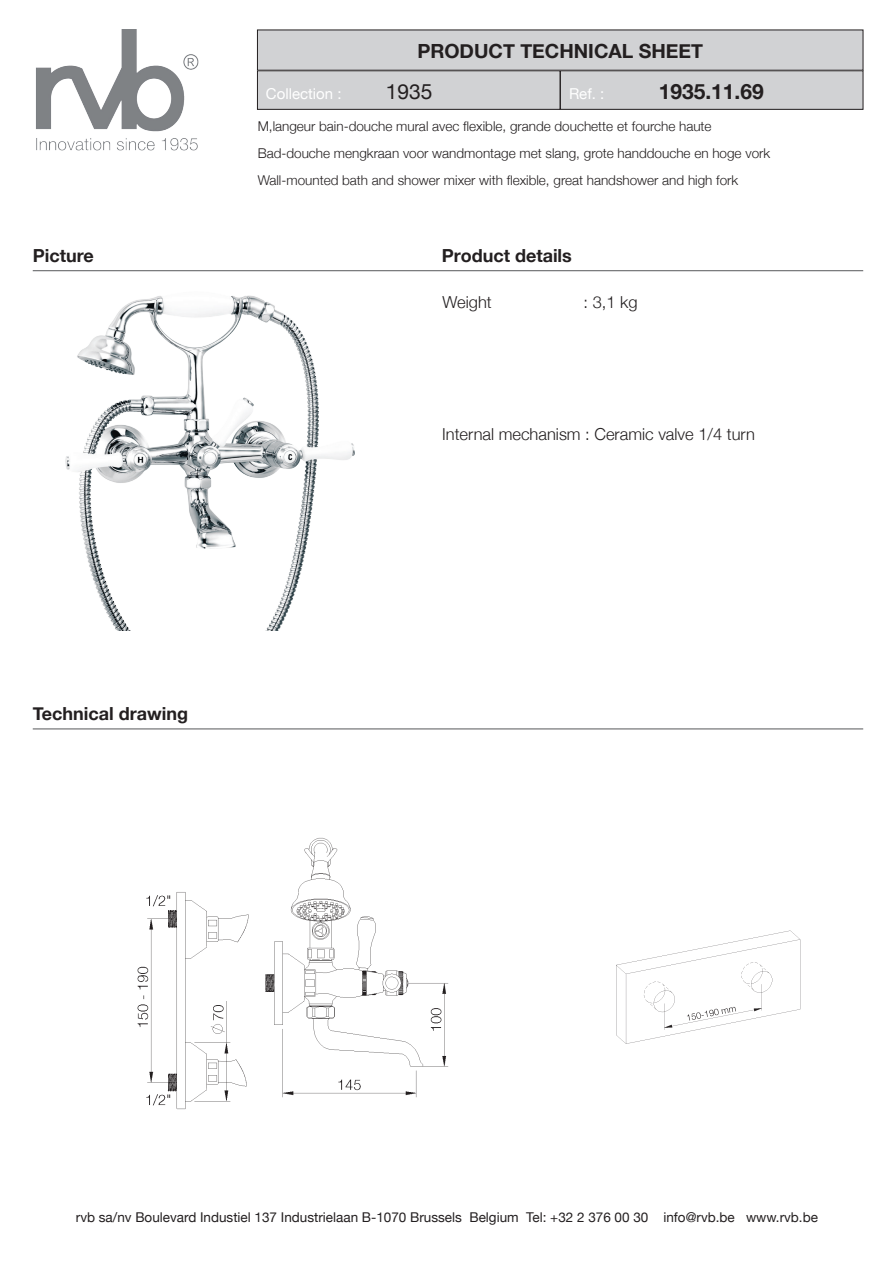
<style>
.page{position:relative;width:893px;height:1263px;background:#fff}
.page>*{position:absolute;margin:0;border:0;box-sizing:border-box;transform-origin:0 0}
.t1{font:700 21px "Helvetica Neue";color:#231f20}
.t2{font:21px "Helvetica Neue";color:#231f20}
.t3{font:700 19.5px "Helvetica Neue";color:#231f20}
.t4{font:700 18px "Helvetica Neue";color:#231f20}
.t5{font:300 16.5px "Helvetica Neue";color:#231f20}
.t6{font:15px "Helvetica Neue";color:#fff}
.t7{font:300 13.5px/27px "Helvetica Neue";color:#231f20}
.t8{font:13.5px "Helvetica Neue";color:#231f20}
</style>
<div class="page">
<img style="left:36px;top:30px;width:163px;height:121px">
<div style="left:257px;top:71px;width:303px;height:38px;background:#d1d2d4"></div>
<div style="left:257px;top:71px;width:303px;height:39px;border:1px solid #231f20"></div>
<div style="left:560px;top:71px;width:303px;height:38px;background:#d1d2d4"></div>
<div style="left:560px;top:71px;width:303px;height:39px;border:1px solid #231f20"></div>
<div style="left:257px;top:30px;width:606px;height:40px;background:#d1d2d4"></div>
<hr style="left:33px;top:728px;width:830px;height:1px;background:#57585a">
<hr style="left:33px;top:270px;width:830px;height:1px;background:#57585a">
<img style="left:65px;top:295px;width:290px;height:335px">
<img style="left:616px;top:930px;width:185px;height:114px">
<img style="left:137px;top:837px;width:312px;height:273px">
<h2 class="t3" style="left:417px;top:39px;width:287px">PRODUCT TECHNICAL SHEET</h2>
<h1 class="t2" style="left:386px;top:79px;width:48px">1935</h1>
<h1 class="t1" style="left:659px;top:79px;width:107px">1935.11.69</h1>
<p class="t6" style="left:266px;top:85px;width:77px">Collection :</p>
<p class="t6" style="left:569px;top:85px;width:37px">Ref. :</p>
<p class="t7" style="left:258px;top:113px;width:514px">M‚langeur bain-douche mural avec flexible, grande douchette et fourche haute<br>Bad-douche mengkraan voor wandmontage met slang, grote handdouche en hoge vork<br>Wall-mounted bath and shower mixer with flexible, great handshower and high fork</p>
<h3 class="t4" style="left:33px;top:244px;width:63px">Picture</h3>
<h3 class="t4" style="left:442px;top:244px;width:131px">Product details</h3>
<p class="t5" style="left:443px;top:292px;width:51px">Weight</p>
<p class="t5" style="left:584px;top:292px;width:56px">: 3,1 kg</p>
<h3 class="t4" style="left:33px;top:703px;width:157px">Technical drawing</h3>
<p class="t5" style="left:442px;top:424px;width:314px">Internal mechanism : Ceramic valve 1/4 turn</p>
<p class="t8" style="left:76px;top:1209px;width:744px">rvb sa/nv Boulevard Industiel 137 Industrielaan B-1070 Brussels Belgium Tel: +32 2 376 00 30 info@rvb.be www.rvb.be</p>
</div>
